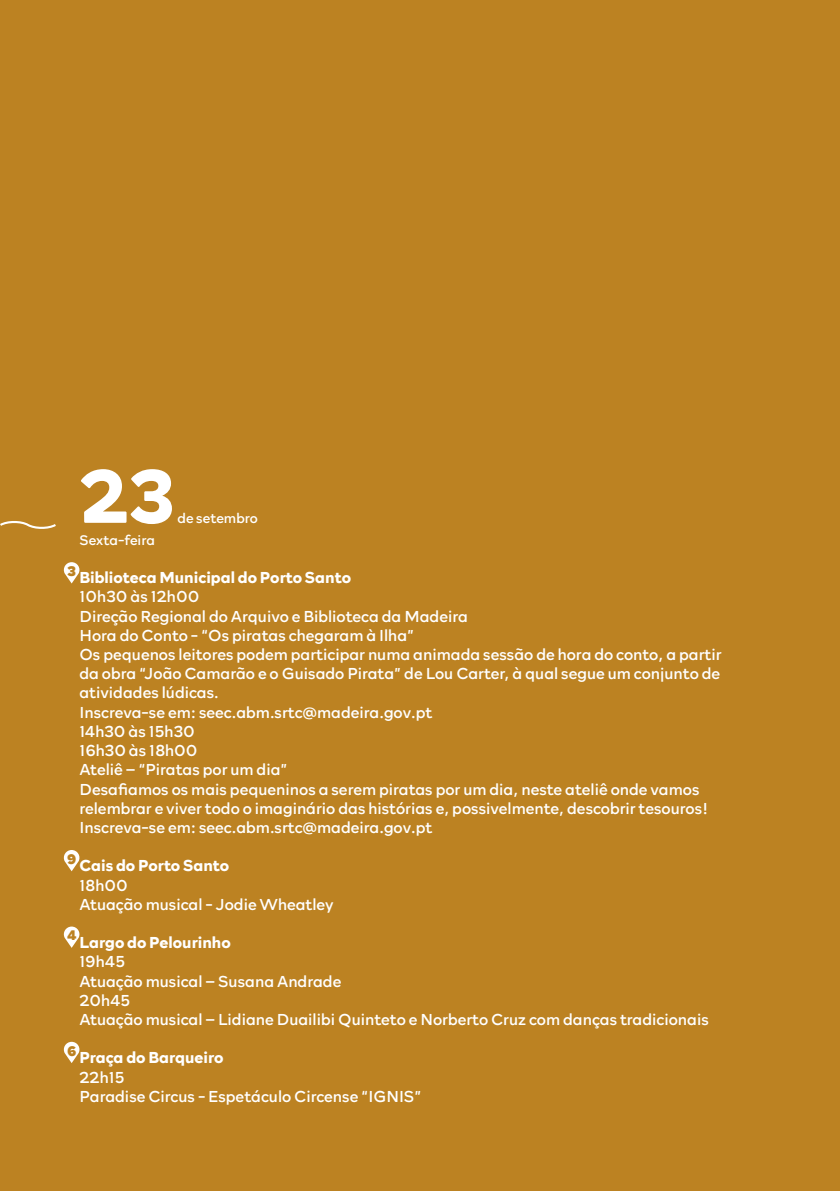
<style>
.page{position:relative;width:840px;height:1191px;background:#fff}
.page>*{position:absolute;margin:0;border:0;box-sizing:border-box;transform-origin:0 0}
.t1{font:700 76px "Rockford Sans";color:#fff}
.t2{font:16px/19.2px "Rockford Sans";color:#fff}
.t3{font:700 16px "Rockford Sans";color:#fff}
.t4{font:14px "Rockford Sans";color:#fff}
.t5{font:800 14px "Rockford Sans";color:#bc8222}
</style>
<div class="page">
<div style="left:0;top:0;width:839px;height:1191px;background:#bc8222"></div>
<svg style="left:0;top:521px;width:56px;height:8px"></svg>
<svg style="left:63px;top:562px;width:17px;height:21px"></svg>
<svg style="left:63px;top:850px;width:17px;height:21px"></svg>
<svg style="left:63px;top:926px;width:17px;height:22px"></svg>
<svg style="left:63px;top:1041px;width:17px;height:22px"></svg>
<h1 class="t1" style="left:79px;top:440px;width:97px">23</h1>
<p class="t4" style="left:177px;top:507px;width:82px">de setembro</p>
<p class="t4" style="left:79px;top:529px;width:77px">Sexta-feira</p>
<p class="t3" style="left:79px;top:566px;width:273px">Biblioteca Municipal do Porto Santo</p>
<p class="t2" style="left:79px;top:586px;width:643px">10h30 às 12h00<br>Direção Regional do Arquivo e Biblioteca da Madeira<br>Hora do Conto - “Os piratas chegaram à Ilha”<br>Os pequenos leitores podem participar numa animada sessão de hora do conto, a partir da obra “João Camarão e o Guisado Pirata” de Lou Carter, à qual segue um conjunto de atividades lúdicas.<br>Inscreva-se em: seec.abm.srtc@madeira.gov.pt<br>14h30 às 15h30<br>16h30 às 18h00<br>Ateliê – “Piratas por um dia”<br>Desafiamos os mais pequeninos a serem piratas por um dia, neste ateliê onde vamos relembrar e viver todo o imaginário das histórias e, possivelmente, descobrir tesouros!<br>Inscreva-se em: seec.abm.srtc@madeira.gov.pt</p>
<p class="t3" style="left:79px;top:854px;width:151px">Cais do Porto Santo</p>
<p class="t2" style="left:79px;top:874px;width:256px">18h00<br>Atuação musical - Jodie Wheatley</p>
<p class="t3" style="left:79px;top:930px;width:153px">Largo do Pelourinho</p>
<p class="t2" style="left:79px;top:951px;width:630px">19h45<br>Atuação musical – Susana Andrade<br>20h45<br>Atuação musical – Lidiane Duailibi Quinteto e Norberto Cruz com danças tradicionais</p>
<p class="t3" style="left:79px;top:1046px;width:145px">Praça do Barqueiro</p>
<p class="t2" style="left:79px;top:1066px;width:343px">22h15<br>Paradise Circus - Espetáculo Circense “IGNIS”</p>
<p class="t5" style="left:67px;top:561px;width:10px">3</p>
<p class="t5" style="left:67px;top:848px;width:11px">9</p>
<p class="t5" style="left:67px;top:925px;width:11px">4</p>
<p class="t5" style="left:67px;top:1040px;width:11px">6</p>
</div>
